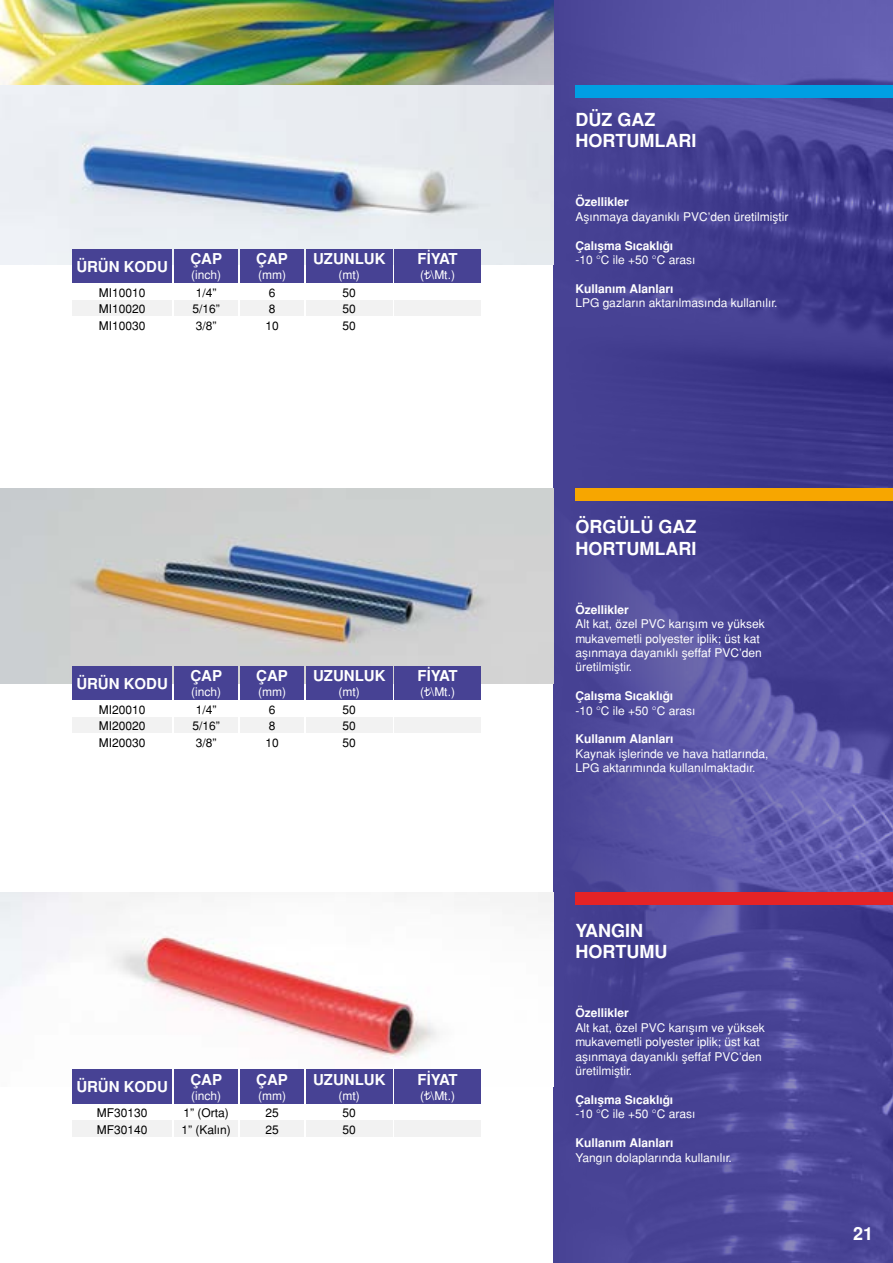
<style>
.page{position:relative;width:893px;height:1263px;background:#fff}
.page>*{position:absolute;margin:0;border:0;box-sizing:border-box;transform-origin:0 0}
.t1{font:700 18px/21.6px "Helvetica Tr";color:#fff}
.t2{font:700 15px "Helvetica Tr";color:#fff}
.t3{font:12px/14.4px "Helvetica Normal Tr";color:#fff}
.t4{font:12px/16.5px "Helvetica Normal Tr";color:#000}
.t5{font:700 12px "Helvetica Tr";color:#fff}
</style>
<div class="page">
<img style="left:553px;top:0;width:340px;height:1263px">
<img style="left:0;top:0;width:553px;height:85px">
<svg style="left:0;top:85px;width:553px;height:180px;fill:#e8ecf1"></svg>
<img style="left:0;top:489px;width:553px;height:194px">
<img style="left:0;top:892px;width:553px;height:195px">
<div style="left:575px;top:892px;width:318px;height:12px;background:#e52326"></div>
<div style="left:575px;top:489px;width:318px;height:12px;background:#f7a600"></div>
<div style="left:575px;top:85px;width:318px;height:12px;background:#009fe3"></div>
<div style="left:72px;top:249px;width:100px;height:34px;background:#474294"></div>
<div style="left:174px;top:249px;width:64px;height:34px;background:#474294"></div>
<div style="left:240px;top:249px;width:64px;height:34px;background:#474294"></div>
<div style="left:306px;top:249px;width:86px;height:34px;background:#474294"></div>
<div style="left:72px;top:300px;width:100px;height:16px;background:#f2f2f2"></div>
<div style="left:174px;top:300px;width:64px;height:16px;background:#f2f2f2"></div>
<div style="left:240px;top:300px;width:64px;height:16px;background:#f2f2f2"></div>
<div style="left:306px;top:300px;width:86px;height:16px;background:#f2f2f2"></div>
<div style="left:394px;top:249px;width:87px;height:34px;background:#474294"></div>
<div style="left:394px;top:300px;width:87px;height:16px;background:#f2f2f2"></div>
<svg style="left:424px;top:270px;width:7px;height:9px"></svg>
<div style="left:72px;top:666px;width:100px;height:34px;background:#474294"></div>
<div style="left:174px;top:666px;width:64px;height:34px;background:#474294"></div>
<div style="left:240px;top:666px;width:64px;height:34px;background:#474294"></div>
<div style="left:306px;top:666px;width:86px;height:34px;background:#474294"></div>
<div style="left:72px;top:717px;width:100px;height:16px;background:#f2f2f2"></div>
<div style="left:174px;top:717px;width:64px;height:16px;background:#f2f2f2"></div>
<div style="left:240px;top:717px;width:64px;height:16px;background:#f2f2f2"></div>
<div style="left:306px;top:717px;width:86px;height:16px;background:#f2f2f2"></div>
<div style="left:394px;top:666px;width:87px;height:34px;background:#474294"></div>
<div style="left:394px;top:717px;width:87px;height:16px;background:#f2f2f2"></div>
<svg style="left:424px;top:687px;width:7px;height:9px"></svg>
<div style="left:72px;top:1069px;width:100px;height:35px;background:#474294"></div>
<div style="left:174px;top:1069px;width:64px;height:35px;background:#474294"></div>
<div style="left:240px;top:1069px;width:64px;height:35px;background:#474294"></div>
<div style="left:306px;top:1069px;width:86px;height:35px;background:#474294"></div>
<div style="left:72px;top:1121px;width:100px;height:16px;background:#f2f2f2"></div>
<div style="left:174px;top:1121px;width:64px;height:16px;background:#f2f2f2"></div>
<div style="left:240px;top:1121px;width:64px;height:16px;background:#f2f2f2"></div>
<div style="left:306px;top:1121px;width:86px;height:16px;background:#f2f2f2"></div>
<div style="left:394px;top:1069px;width:87px;height:35px;background:#474294"></div>
<div style="left:394px;top:1121px;width:87px;height:16px;background:#f2f2f2"></div>
<svg style="left:424px;top:1091px;width:7px;height:9px"></svg>
<h1 class="t1" style="left:575px;top:109px;width:122px">DÜZ GAZ<br>HORTUMLARI</h1>
<p class="t2" style="left:190px;top:250px;width:33px">ÇAP</p>
<p class="t3" style="left:191px;top:267px;width:31px">(inch)</p>
<p class="t2" style="left:256px;top:250px;width:33px">ÇAP</p>
<p class="t3" style="left:258px;top:267px;width:29px">(mm)</p>
<p class="t2" style="left:313px;top:250px;width:74px">UZUNLUK</p>
<p class="t3" style="left:339px;top:267px;width:23px">(mt)</p>
<p class="t2" style="left:76px;top:257px;width:93px">ÜRÜN KODU</p>
<p class="t4" style="left:99px;top:284px;width:48px;text-align:justify">MI10010<br>MI10020<br>MI10030</p>
<p class="t4" style="left:193px;top:284px;width:29px">1/4”<br>5/16”<br>3/8”</p>
<p class="t4" style="left:265px;top:284px;width:15px">6<br>8<br>10</p>
<p class="t4" style="left:343px;top:284px;width:15px;text-align:justify">50<br>50<br>50</p>
<p class="t2" style="left:418px;top:250px;width:42px">FİYAT</p>
<p class="t3" style="left:420px;top:267px;width:36px">( \Mt.)</p>
<p class="t5" style="left:575px;top:195px;width:55px">Özellikler</p>
<p class="t3" style="left:575px;top:209px;width:214px">Aşınmaya dayanıklı PVC’den üretilmiştir</p>
<p class="t5" style="left:575px;top:238px;width:99px">Çalışma Sıcaklığı</p>
<p class="t3" style="left:575px;top:253px;width:121px">-10 °C ile +50 °C arası</p>
<p class="t5" style="left:575px;top:281px;width:99px">Kullanım Alanları</p>
<p class="t3" style="left:575px;top:296px;width:203px">LPG gazların aktarılmasında kullanılır.</p>
<h1 class="t1" style="left:575px;top:516px;width:122px">ÖRGÜLÜ GAZ<br>HORTUMLARI</h1>
<p class="t2" style="left:190px;top:667px;width:33px">ÇAP</p>
<p class="t3" style="left:191px;top:684px;width:31px">(inch)</p>
<p class="t2" style="left:256px;top:667px;width:33px">ÇAP</p>
<p class="t3" style="left:258px;top:684px;width:29px">(mm)</p>
<p class="t2" style="left:313px;top:667px;width:74px">UZUNLUK</p>
<p class="t3" style="left:339px;top:684px;width:23px">(mt)</p>
<p class="t2" style="left:76px;top:674px;width:93px">ÜRÜN KODU</p>
<p class="t4" style="left:99px;top:701px;width:48px;text-align:justify">MI20010<br>MI20020<br>MI20030</p>
<p class="t4" style="left:193px;top:701px;width:29px">1/4”<br>5/16”<br>3/8”</p>
<p class="t4" style="left:265px;top:701px;width:15px">6<br>8<br>10</p>
<p class="t4" style="left:343px;top:701px;width:15px;text-align:justify">50<br>50<br>50</p>
<p class="t2" style="left:418px;top:667px;width:42px">FİYAT</p>
<p class="t3" style="left:420px;top:684px;width:36px">( \Mt.)</p>
<p class="t5" style="left:575px;top:602px;width:55px">Özellikler</p>
<p class="t3" style="left:575px;top:617px;width:191px">Alt kat, özel PVC karışım ve yüksek mukavemetli polyester iplik; üst kat aşınmaya dayanıklı şeffaf PVC’den üretilmiştir.</p>
<p class="t5" style="left:575px;top:689px;width:99px">Çalışma Sıcaklığı</p>
<p class="t3" style="left:575px;top:703px;width:121px">-10 °C ile +50 °C arası</p>
<p class="t5" style="left:575px;top:732px;width:99px">Kullanım Alanları</p>
<p class="t3" style="left:575px;top:746px;width:195px">Kaynak işlerinde ve hava hatlarında,<br>LPG aktarımında kullanılmaktadır.</p>
<h1 class="t1" style="left:575px;top:919px;width:93px">YANGIN<br>HORTUMU</h1>
<p class="t2" style="left:190px;top:1071px;width:33px">ÇAP</p>
<p class="t3" style="left:191px;top:1088px;width:31px">(inch)</p>
<p class="t2" style="left:256px;top:1071px;width:33px">ÇAP</p>
<p class="t3" style="left:258px;top:1088px;width:29px">(mm)</p>
<p class="t2" style="left:313px;top:1071px;width:74px">UZUNLUK</p>
<p class="t3" style="left:339px;top:1088px;width:23px">(mt)</p>
<p class="t2" style="left:76px;top:1078px;width:93px">ÜRÜN KODU</p>
<p class="t4" style="left:97px;top:1105px;width:52px">MF30130<br>MF30140</p>
<p class="t4" style="left:182px;top:1105px;width:51px">1” (Orta)<br>1” (Kalın)</p>
<p class="t4" style="left:265px;top:1105px;width:15px">25<br>25</p>
<p class="t4" style="left:343px;top:1105px;width:15px">50<br>50</p>
<p class="t2" style="left:418px;top:1071px;width:42px">FİYAT</p>
<p class="t3" style="left:420px;top:1088px;width:36px">( \Mt.)</p>
<p class="t5" style="left:575px;top:1006px;width:55px">Özellikler</p>
<p class="t3" style="left:575px;top:1020px;width:191px">Alt kat, özel PVC karışım ve yüksek mukavemetli polyester iplik; üst kat aşınmaya dayanıklı şeffaf PVC’den üretilmiştir.</p>
<p class="t5" style="left:575px;top:1092px;width:99px">Çalışma Sıcaklığı</p>
<p class="t3" style="left:575px;top:1107px;width:121px">-10 °C ile +50 °C arası</p>
<p class="t5" style="left:575px;top:1136px;width:99px">Kullanım Alanları</p>
<p class="t3" style="left:575px;top:1150px;width:158px">Yangın dolaplarında kullanılır.</p>
<h1 class="t1" style="left:853px;top:1222px;width:22px">21</h1>
</div>
